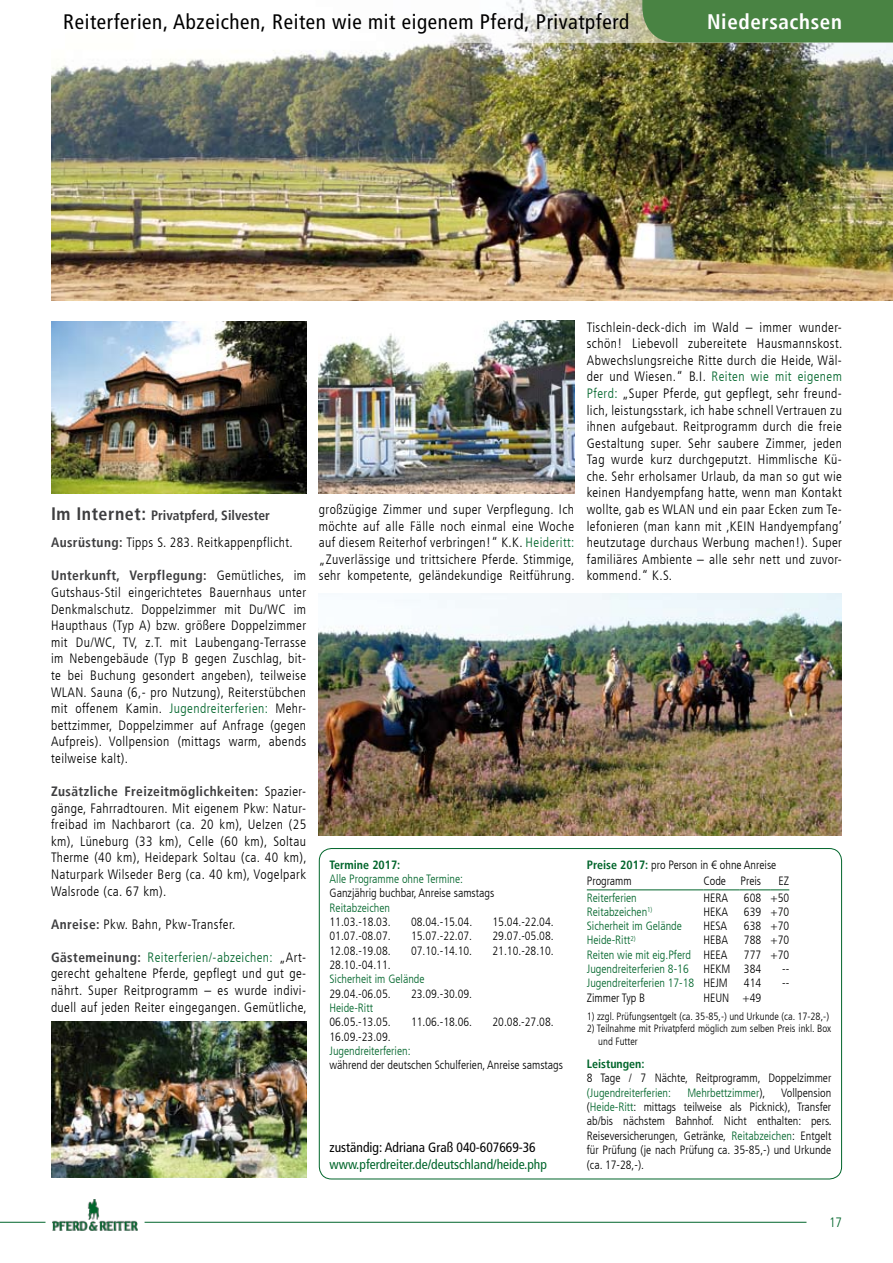
<style>
.page{position:relative;width:893px;height:1263px;background:#fff}
.page>*{position:absolute;margin:0;border:0;box-sizing:border-box;transform-origin:0 0}
.t1{font:condensed 21px "Frutiger LT";letter-spacing:.03em;color:#000}
.t2{font:700 condensed 21px "Frutiger LT";letter-spacing:.03em;color:#fff}
.t3{font:300 condensed 13.5px/16.6px "Frutiger LT";letter-spacing:.03em;color:#000;text-align:justify}
.t4{font:700 condensed 13.5px/27.8px "Frutiger LT";color:#3e3e40}
.t5{font:condensed 13.5px "Frutiger LT";color:#00652b}
.t6{font:condensed 13.5px "Frutiger LT";color:#000}
.t7{font:300 condensed 13.5px "Frutiger LT";color:#00652b}
.t8{font:300 condensed 12px/14.4px "Frutiger LT";color:#000;text-align:justify}
.t9{font:300 condensed 12px/14.2px "Frutiger LT";color:#00652b}
.t10{font:700 condensed 12px "Frutiger LT";color:#00652b}
.t11{font:300 condensed 10.5px/12.6px "Frutiger LT";color:#000}
.s1{font-size:18px}
.s2{font-weight:300;color:#000}
.s3{font-weight:700;color:#3e3e40}
.s4{color:#00652b}
.s5{font-weight:700;color:#00652b}
.s6{color:#000}
</style>
<div class="page">
<hr style="left:587px;top:890px;width:116px;height:1px;background:#00652b">
<hr style="left:703px;top:890px;width:37px;height:1px;background:#00652b">
<hr style="left:740px;top:890px;width:30px;height:1px;background:#00652b">
<svg style="left:770px;top:890px;width:19px;height:1px"></svg>
<img style="left:51px;top:1022px;width:255px;height:156px">
<img style="left:51px;top:43px;width:842px;height:257px">
<img style="left:319px;top:593px;width:523px;height:242px">
<img style="left:51px;top:321px;width:255px;height:172px">
<img style="left:319px;top:321px;width:255px;height:172px">
<svg style="left:449px;top:0;width:193px;height:43px"></svg>
<hr style="left:0;top:1222px;width:45px;height:1px;background:#00652b">
<hr style="left:145px;top:1222px;width:661px;height:1px;background:#00652b">
<img style="left:53px;top:1199px;width:85px;height:32px">
<div style="left:642px;top:0;width:251px;height:43px;background:#498343"></div>
<h1 class="t1" style="left:63px;top:9px;width:567px">Reiterferien, Abzeichen, Reiten wie mit eigenem Pferd, Privatpferd</h1>
<h1 class="t2" style="left:707px;top:9px;width:136px">Niedersachsen</h1>
<p class="t4" style="left:51px;top:501px;width:243px"><span class="s1">Im Internet:</span> Privatpferd, Silvester<br>Ausrüstung: <span class="s2">Tipps S. 283. Reitkappenpflicht.</span></p>
<p class="t3" style="left:51px;top:568px;width:257px"><span class="s3">Unterkunft, Verpflegung:</span> Gemütliches, im Gutshaus-Stil eingerichtetes Bauernhaus unter Denkmalschutz. Doppelzimmer mit Du/WC im Haupthaus (Typ A) bzw. größere Doppelzimmer mit Du/WC, TV, z.T. mit Laubengang-Terrasse im Nebengebäude (Typ B gegen Zuschlag, bit&shy;te bei Buchung gesondert angeben), teilweise WLAN. Sauna (6,- pro Nutzung), Reiterstübchen mit offenem Kamin. <span class="s4">Jugendreiterferien:</span> Mehr&shy;bettzimmer, Doppelzimmer auf Anfrage (gegen Aufpreis). Vollpension (mittags warm, abends teilweise kalt).</p>
<p class="t3" style="left:51px;top:783px;width:257px"><span class="s3">Zusätzliche Freizeitmöglichkeiten:</span> Spazier&shy;gänge, Fahrradtouren. Mit eigenem Pkw: Natur&shy;freibad im Nachbarort (ca. 20 km), Uelzen (25 km), Lüneburg (33 km), Celle (60 km), Soltau Therme (40 km), Heidepark Soltau (ca. 40 km), Naturpark Wilseder Berg (ca. 40 km), Vogelpark Walsrode (ca. 67 km).</p>
<p class="t3" style="left:51px;top:916px;width:186px"><span class="s3">Anreise:</span> Pkw. Bahn, Pkw-Transfer.</p>
<p class="t3" style="left:51px;top:949px;width:257px"><span class="s3">Gästemeinung:</span> <span class="s4">Reiterferien/-abzeichen:</span> „Art&shy;gerecht gehaltene Pferde, gepflegt und gut ge&shy;nährt. Super Reitprogramm – es wurde indivi&shy;duell auf jeden Reiter eingegangen. Gemütliche,</p>
<p class="t3" style="left:319px;top:501px;width:257px">großzügige Zimmer und super Verpflegung. Ich möchte auf alle Fälle noch einmal eine Woche auf diesem Reiterhof verbringen!“ K.K. <span class="s4">Heideritt: </span>„Zuverlässige und trittsichere Pferde. Stimmige, sehr kompetente, geländekundige Reitführung.</p>
<p class="t10" style="left:330px;top:857px;width:72px">Termine 2017:</p>
<p class="t9" style="left:330px;top:872px;width:135px">Alle Programme ohne Termine:</p>
<p class="t8" style="left:330px;top:886px;width:166px">Ganzjährig buchbar, Anreise samstags</p>
<p class="t9" style="left:330px;top:901px;width:62px">Reitabzeichen</p>
<p class="t8" style="left:330px;top:915px;width:63px">11.03.-18.03.</p>
<p class="t8" style="left:411px;top:915px;width:63px">08.04.-15.04.</p>
<p class="t8" style="left:493px;top:915px;width:63px">15.04.-22.04.</p>
<p class="t8" style="left:330px;top:929px;width:63px">01.07.-08.07.</p>
<p class="t8" style="left:411px;top:929px;width:63px">15.07.-22.07.</p>
<p class="t8" style="left:493px;top:929px;width:63px">29.07.-05.08.</p>
<p class="t8" style="left:330px;top:943px;width:63px">12.08.-19.08.</p>
<p class="t8" style="left:411px;top:943px;width:63px">07.10.-14.10.</p>
<p class="t8" style="left:492px;top:943px;width:63px">21.10.-28.10.</p>
<p class="t8" style="left:329px;top:958px;width:63px">28.10.-04.11.</p>
<p class="t9" style="left:329px;top:972px;width:97px">Sicherheit im Gelände</p>
<p class="t8" style="left:329px;top:986px;width:63px">29.04.-06.05.</p>
<p class="t8" style="left:411px;top:986px;width:63px">23.09.-30.09.</p>
<p class="t9" style="left:329px;top:1001px;width:45px">Heide-Ritt</p>
<p class="t8" style="left:329px;top:1015px;width:63px">06.05.-13.05.</p>
<p class="t8" style="left:411px;top:1015px;width:63px">11.06.-18.06.</p>
<p class="t8" style="left:492px;top:1015px;width:63px">20.08.-27.08.</p>
<p class="t8" style="left:329px;top:1029px;width:63px">16.09.-23.09.</p>
<p class="t9" style="left:329px;top:1044px;width:83px">Jugendreiterferien:</p>
<p class="t8" style="left:329px;top:1058px;width:235px">während der deutschen Schulferien, Anreise samstags</p>
<p class="t6" style="left:330px;top:1140px;width:208px">zuständig: Adriana Graß 040-607669-36</p>
<p class="t5" style="left:330px;top:1156px;width:219px">www.pferdreiter.de/deutschland/heide.php</p>
<p class="t3" style="left:587px;top:319px;width:257px">Tischlein-deck-dich im Wald – immer wunder&shy;schön! Liebevoll zubereitete Hausmannskost.<br>Abwechslungsreiche Ritte durch die Heide, Wäl&shy;der und Wiesen.“ B.I. <span class="s4">Reiten wie mit eigenem Pferd:</span> „Super Pferde, gut gepflegt, sehr freund&shy;lich, leistungsstark, ich habe schnell Vertrauen zu ihnen aufgebaut. Reitprogramm durch die freie Gestaltung super. Sehr saubere Zimmer, jeden Tag wurde kurz durchgeputzt. Himmlische Kü&shy;che. Sehr erholsamer Urlaub, da man so gut wie keinen Handyempfang hatte, wenn man Kontakt wollte, gab es WLAN und ein paar Ecken zum Te&shy;lefonieren (man kann mit ‚KEIN Handyempfang’ heutzutage durchaus Werbung machen!). Super familiäres Ambiente – alle sehr nett und zuvor&shy;kommend.“ K.S.</p>
<p class="t8" style="left:587px;top:858px;width:191px"><span class="s5">Preise 2017:</span> pro Person in € ohne Anreise</p>
<p class="t8" style="left:587px;top:874px;width:46px">Programm</p>
<p class="t8" style="left:703px;top:874px;width:59px">Code Preis</p>
<p class="t8" style="left:779px;top:874px;width:12px">EZ</p>
<p class="t9" style="left:587px;top:890px;width:52px">Reiterferien</p>
<p class="t8" style="left:703px;top:890px;width:26px">HERA</p>
<p class="t8" style="left:744px;top:890px;width:47px">608 +50</p>
<p class="t9" style="left:587px;top:905px;width:67px">Reitabzeichen<sup>1)</sup></p>
<p class="t8" style="left:703px;top:905px;width:26px">HEKA</p>
<p class="t8" style="left:744px;top:905px;width:47px">639 +70</p>
<p class="t9" style="left:587px;top:919px;width:97px">Sicherheit im Gelände</p>
<p class="t8" style="left:703px;top:919px;width:25px">HESA</p>
<p class="t8" style="left:744px;top:919px;width:47px">638 +70</p>
<p class="t9" style="left:587px;top:933px;width:50px">Heide-Ritt<sup>2)</sup></p>
<p class="t8" style="left:703px;top:933px;width:26px">HEBA</p>
<p class="t8" style="left:744px;top:933px;width:47px">788 +70</p>
<p class="t9" style="left:587px;top:948px;width:142px">Reiten wie mit eig.Pferd <span class="s6">HEEA</span></p>
<p class="t9" style="left:587px;top:948px;width:204px;text-indent:157px"><span class="s6">777 +70<br></span>Jugendreiterferien 8-16 <span class="s6">HEKM 384</span></p>
<p class="t8" style="left:782px;top:962px;width:9px">--</p>
<p class="t9" style="left:587px;top:976px;width:142px">Jugendreiterferien 17-18 <span class="s6">HEJM</span></p>
<p class="t8" style="left:744px;top:976px;width:19px">414</p>
<p class="t8" style="left:782px;top:976px;width:9px">--</p>
<p class="t8" style="left:587px;top:990px;width:60px">Zimmer Typ B</p>
<p class="t8" style="left:703px;top:990px;width:59px">HEUN +49</p>
<p class="t11" style="left:587px;top:1010px;width:244px">1) zzgl. Prüfungsentgelt (ca. 35-85,-) und Urkunde (ca. 17-28,-)</p>
<p class="t11" style="left:598px;top:1022px;width:235px;text-indent:-11px">2) Teilnahme mit Privatpferd möglich zum selben Preis inkl. Box und Futter</p>
<p class="t10" style="left:587px;top:1056px;width:59px">Leistungen:</p>
<p class="t8" style="left:587px;top:1071px;width:246px">8 Tage / 7 Nächte, Reitprogramm, Doppelzimmer</p>
<p class="t9" style="left:587px;top:1085px;width:86px">(Jugendreiterferien:</p>
<p class="t9" style="left:687px;top:1085px;width:80px">Mehrbettzimmer<span class="s6">),</span></p>
<p class="t8" style="left:587px;top:1085px;width:246px;text-indent:194px">Vollpension (<span class="s4">Heide-Ritt</span>: mittags teilweise als Picknick), Transfer ab/bis nächstem Bahnhof. Nicht enthalten: pers.<br>Reiseversicherungen, Getränke, <span class="s4">Reitabzeichen</span>: Entgelt für Prüfung (je nach Prüfung ca. 35-85,-) und Urkunde (ca. 17-28,-).</p>
<p class="t7" style="left:829px;top:1214px;width:14px">17</p>
</div>
